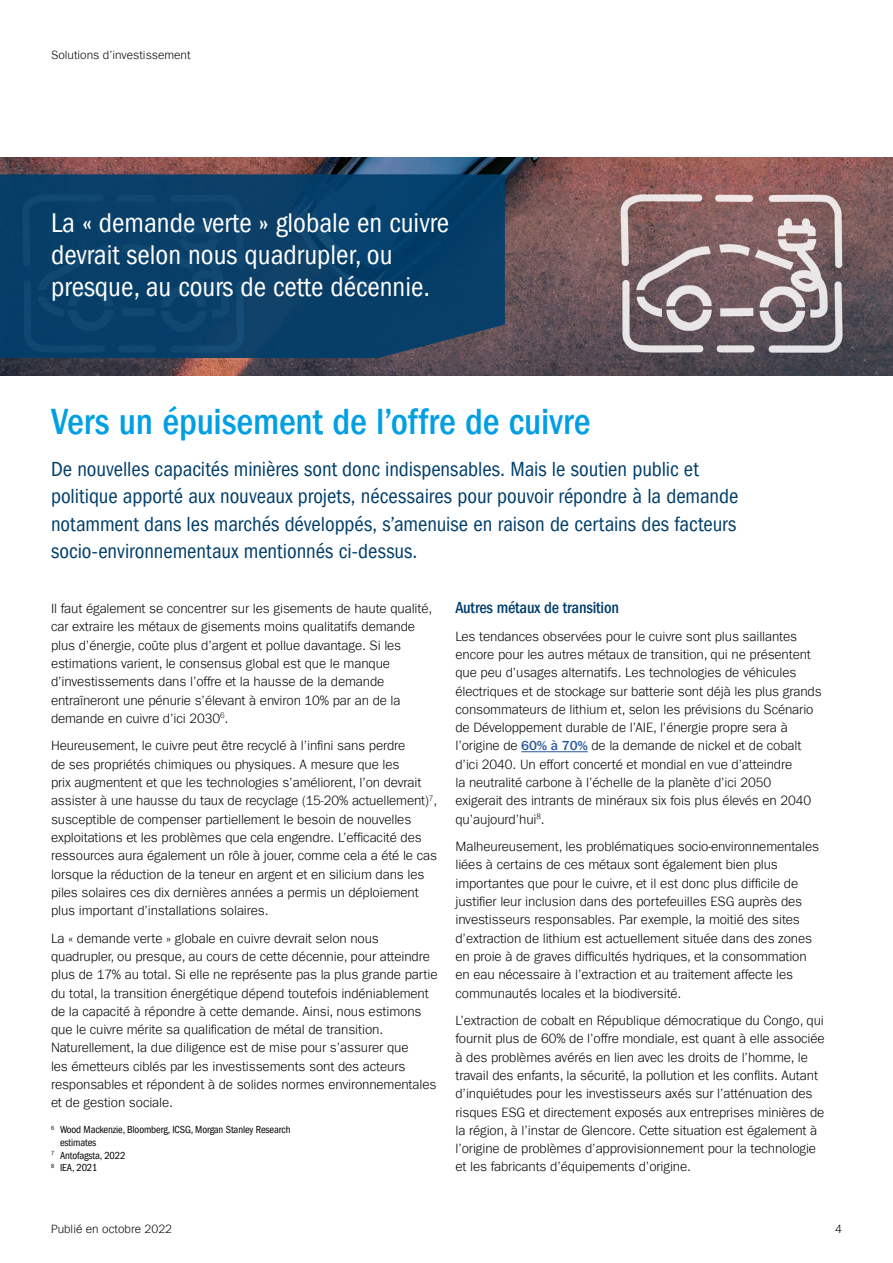
<style>
.page{position:relative;width:893px;height:1263px;background:#fff}
.page>*{position:absolute;margin:0;border:0;box-sizing:border-box;transform-origin:0 0}
.t1{font:500 condensed 37.5px "ITC Frank Gofor Ameriprise";letter-spacing:-.005em;color:#009fe3}
.t2{font:condensed 27.9px/32px "ITC Frank Gofor Ameriprise";color:#fff}
.t3{font:condensed 21px/27.5px "ITC Frank Gofor Ameriprise";color:#003e6b}
.t4{font:500 condensed 16.5px "ITC Frank Gofor Ameriprise";letter-spacing:-.01em;color:#003e6b}
.t5{font:300 13.5px/18.3px "ITC Frank Gofor Ameriprise";letter-spacing:-.01em;color:#000}
.t6{font:300 12px "ITC Frank Gofor Ameriprise";color:#000}
.t7{font:condensed 10.5px "ITC Frank Gofor Ameriprise";letter-spacing:-.01em;color:#000}
.s1{font-weight:500;color:#275b9b}
</style>
<div class="page">
<img style="left:0;top:158px;width:893px;height:217px">
<svg style="left:0;top:174px;width:505px;height:184px;background:#0a4069"></svg>
<hr style="left:521px;top:751px;width:67px;height:1px;background:#275b9b">
<p class="t6" style="left:51px;top:48px;width:141px">Solutions d’investissement</p>
<h2 class="t2" style="left:51px;top:207px;width:399px">La « demande verte » globale en cuivre devrait selon nous quadrupler, ou presque, au cours de cette décennie.</h2>
<h1 class="t1" style="left:51px;top:400px;width:541px">Vers un épuisement de l’offre de cuivre</h1>
<p class="t3" style="left:51px;top:455px;width:689px">De nouvelles capacités minières sont donc indispensables. Mais le soutien public et politique apporté aux nouveaux projets, nécessaires pour pouvoir répondre à la demande notamment dans les marchés développés, s’amenuise en raison de certains des facteurs socio-environnementaux mentionnés ci-dessus.</p>
<p class="t5" style="left:51px;top:599px;width:383px">Il faut également se concentrer sur les gisements de haute qualité, car extraire les métaux de gisements moins qualitatifs demande plus d’énergie, coûte plus d’argent et pollue davantage. Si les estimations varient, le consensus global est que le manque d’investissements dans l’offre et la hausse de la demande entraîneront une pénurie s’élevant à environ 10% par an de la demande en cuivre d’ici 2030<sup>6</sup>.</p>
<p class="t5" style="left:51px;top:737px;width:388px">Heureusement, le cuivre peut être recyclé à l’infini sans perdre<br>de ses propriétés chimiques ou physiques. A mesure que les<br>prix augmentent et que les technologies s’améliorent, l’on devrait assister à une hausse du taux de recyclage (15-20% actuellement)<sup>7</sup>, susceptible de compenser partiellement le besoin de nouvelles exploitations et les problèmes que cela engendre. L’efficacité des ressources aura également un rôle à jouer, comme cela a été le cas lorsque la réduction de la teneur en argent et en silicium dans les piles solaires ces dix dernières années a permis un déploiement plus important d’installations solaires.</p>
<p class="t5" style="left:51px;top:929px;width:388px">La « demande verte » globale en cuivre devrait selon nous quadrupler, ou presque, au cours de cette décennie, pour atteindre plus de 17% au total. Si elle ne représente pas la plus grande partie du total, la transition énergétique dépend toutefois indéniablement de la capacité à répondre à cette demande. Ainsi, nous estimons que le cuivre mérite sa qualification de métal de transition.<br>Naturellement, la due diligence est de mise pour s’assurer que<br>les émetteurs ciblés par les investissements sont des acteurs responsables et répondent à de solides normes environnementales et de gestion sociale.</p>
<p class="t7" style="left:51px;top:1124px;width:241px"><sup>6</sup> Wood Mackenzie, Bloomberg, ICSG, Morgan Stanley Research</p>
<p class="t7" style="left:60px;top:1137px;width:38px">estimates</p>
<p class="t7" style="left:51px;top:1149px;width:76px"><sup>7</sup> Antofagsta, 2022</p>
<p class="t7" style="left:51px;top:1162px;width:48px"><sup>8</sup> IEA, 2021</p>
<p class="t4" style="left:455px;top:598px;width:165px">Autres métaux de transition</p>
<p class="t5" style="left:455px;top:627px;width:368px">Les tendances observées pour le cuivre sont plus saillantes encore pour les autres métaux de transition, qui ne présentent que peu d’usages alternatifs. Les technologies de véhicules électriques et de stockage sur batterie sont déjà les plus grands consommateurs de lithium et, selon les prévisions du Scénario de Développement durable de l’AIE, l’énergie propre sera à l’origine de <span class="s1">60% à 70%</span> de la demande de nickel et de cobalt d’ici 2040. Un effort concerté et mondial en vue d’atteindre<br>la neutralité carbone à l’échelle de la planète d’ici 2050<br>exigerait des intrants de minéraux six fois plus élevés en 2040 qu’aujourd’hui<sup>8</sup>.</p>
<p class="t5" style="left:455px;top:837px;width:365px">Malheureusement, les problématiques socio-environnementales liées à certains de ces métaux sont également bien plus importantes que pour le cuivre, et il est donc plus difficile de justifier leur inclusion dans des portefeuilles ESG auprès des investisseurs responsables. Par exemple, la moitié des sites d’extraction de lithium est actuellement située dans des zones en proie à de graves difficultés hydriques, et la consommation en eau nécessaire à l’extraction et au traitement affecte les communautés locales et la biodiversité.</p>
<p class="t5" style="left:455px;top:1011px;width:371px">L’extraction de cobalt en République démocratique du Congo, qui fournit plus de 60% de l’offre mondiale, est quant à elle associée à des problèmes avérés en lien avec les droits de l’homme, le travail des enfants, la sécurité, la pollution et les conflits. Autant d’inquiétudes pour les investisseurs axés sur l’atténuation des risques ESG et directement exposés aux entreprises minières de la région, à l’instar de Glencore. Cette situation est également à l’origine de problèmes d’approvisionnement pour la technologie et les fabricants d’équipements d’origine.</p>
<p class="t6" style="left:51px;top:1222px;width:123px">Publié en octobre 2022</p>
<p class="t6" style="left:835px;top:1222px;width:8px">4</p>
</div>
